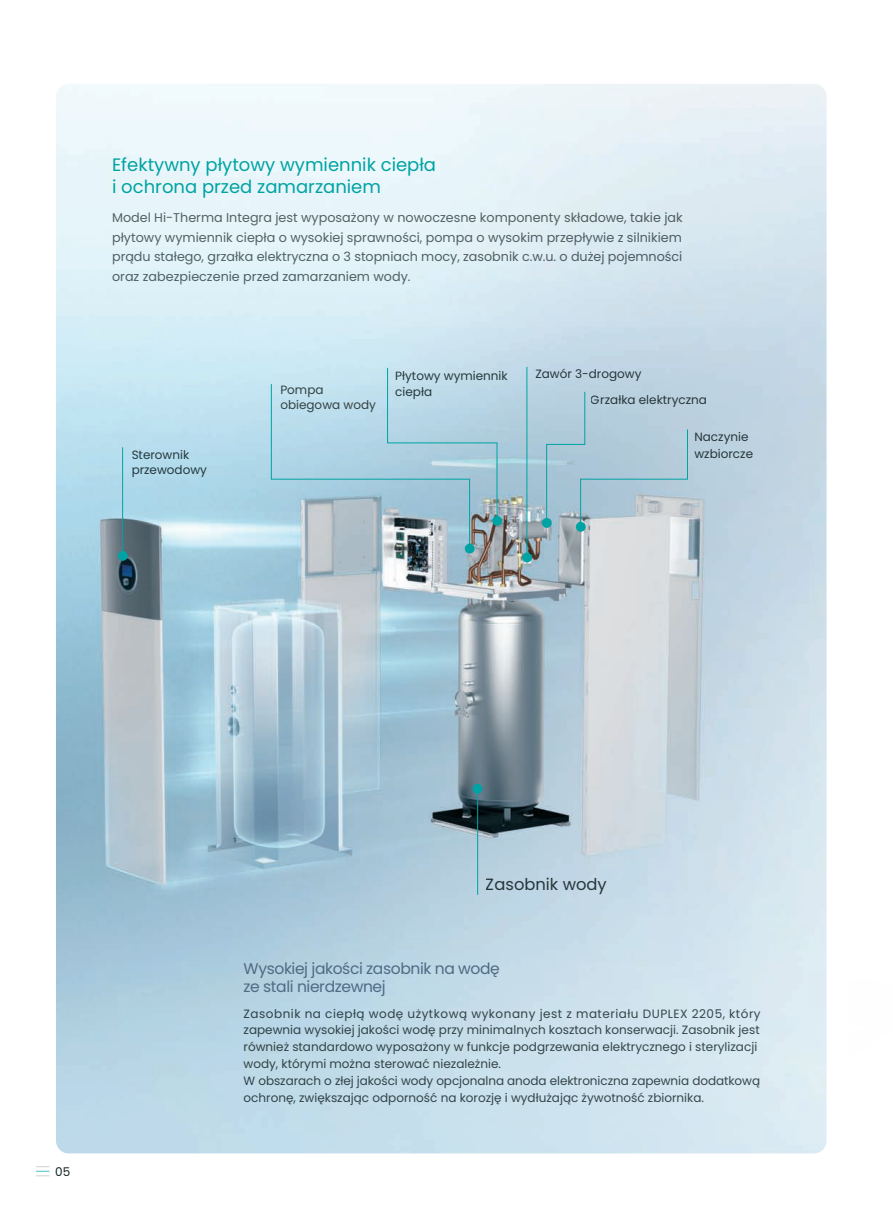
<style>
.page{position:relative;width:893px;height:1212px;background:#fff}
.page>*{position:absolute;margin:0;border:0;box-sizing:border-box;transform-origin:0 0}
.t1{font:18px/21.6px "Poppins";color:#00a3a2}
.t2{font:16.35px "Poppins";color:#334243}
.t3{font:15.6px/18.6px "Poppins";letter-spacing:-.025em;color:#4f6a83}
.t4{font:12.75px/19.5px "Poppins";color:#5c6667;text-align:justify}
.t5{font:12px/17px "Poppins";color:#414e4f}
.t6{font:12px/15px "Poppins";color:#334243}
.t7{font:12px "Poppins";color:#142323}
</style>
<div class="page">
<img style="left:56px;top:84px;width:770px;height:1069px">
<hr style="left:122px;top:447px;width:1px;height:109px;background:#00a3a3">
<div style="left:118px;top:551px;width:10px;height:10px;background:#00a3a3;border-radius:50%"></div>
<hr style="left:477px;top:789px;width:1px;height:106px;background:#00a3a3">
<div style="left:473px;top:784px;width:9px;height:10px;background:#00a3a3;border-radius:50%"></div>
<div style="left:465px;top:544px;width:10px;height:9px;background:#00a3a3;border-radius:50%"></div>
<svg style="left:271px;top:367px;width:229px;height:184px"></svg>
<div style="left:492px;top:516px;width:10px;height:10px;background:#00a3a3;border-radius:50%"></div>
<hr style="left:527px;top:367px;width:1px;height:190px;background:#00a3a3">
<div style="left:522px;top:552px;width:10px;height:10px;background:#00a3a3;border-radius:50%"></div>
<svg style="left:542px;top:518px;width:10px;height:10px"></svg>
<svg style="left:544px;top:391px;width:144px;height:138px"></svg>
<div style="left:576px;top:522px;width:10px;height:10px;background:#00a3a3;border-radius:50%"></div>
<svg style="left:36px;top:1166px;width:13px;height:10px"></svg>
<h1 class="t1" style="left:112px;top:154px;width:326px">Efektywny płytowy wymiennik ciepła i ochrona przed zamarzaniem</h1>
<p class="t4" style="left:112px;top:208px;width:572px">Model Hi-Therma Integra jest wyposażony w nowoczesne komponenty składowe, takie jak płytowy wymiennik ciepła o wysokiej sprawności, pompa o wysokim przepływie z silnikiem prądu stałego, grzałka elektryczna o 3 stopniach mocy, zasobnik c.w.u. o dużej pojemności oraz zabezpieczenie przed zamarzaniem wody.</p>
<p class="t6" style="left:280px;top:383px;width:97px">Pompa obiegowa wody</p>
<p class="t6" style="left:395px;top:367px;width:114px;line-height:17px">Płytowy wymiennik ciepła</p>
<p class="t6" style="left:591px;top:361px;width:118px;line-height:25.8px;text-indent:-56px">Zawór 3-drogowy<br>Grzałka elektryczna</p>
<p class="t6" style="left:694px;top:430px;width:56px">Naczynie</p>
<p class="t6" style="left:132px;top:448px;width:59px">Sterownik</p>
<p class="t6" style="left:694px;top:447px;width:60px">wzbiorcze</p>
<p class="t6" style="left:132px;top:463px;width:77px">przewodowy</p>
<p class="t7" style="left:55px;top:1164px;width:17px">05</p>
<h2 class="t2" style="left:486px;top:875px;width:122px">Zasobnik wody</h2>
<h3 class="t3" style="left:244px;top:959px;width:258px">Wysokiej jakości zasobnik na wodę ze stali nierdzewnej</h3>
<p class="t5" style="left:244px;top:1005px;width:519px">Zasobnik na ciepłą wodę użytkową wykonany jest z materiału DUPLEX 2205, który zapewnia wysokiej jakości wodę przy minimalnych kosztach konserwacji. Zasobnik jest również standardowo wyposażony w funkcje podgrzewania elektrycznego i sterylizacji wody, którymi można sterować niezależnie.<br>W obszarach o złej jakości wody opcjonalna anoda elektroniczna zapewnia dodatkową ochronę, zwiększając odporność na korozję i wydłużając żywotność zbiornika.</p>
</div>
